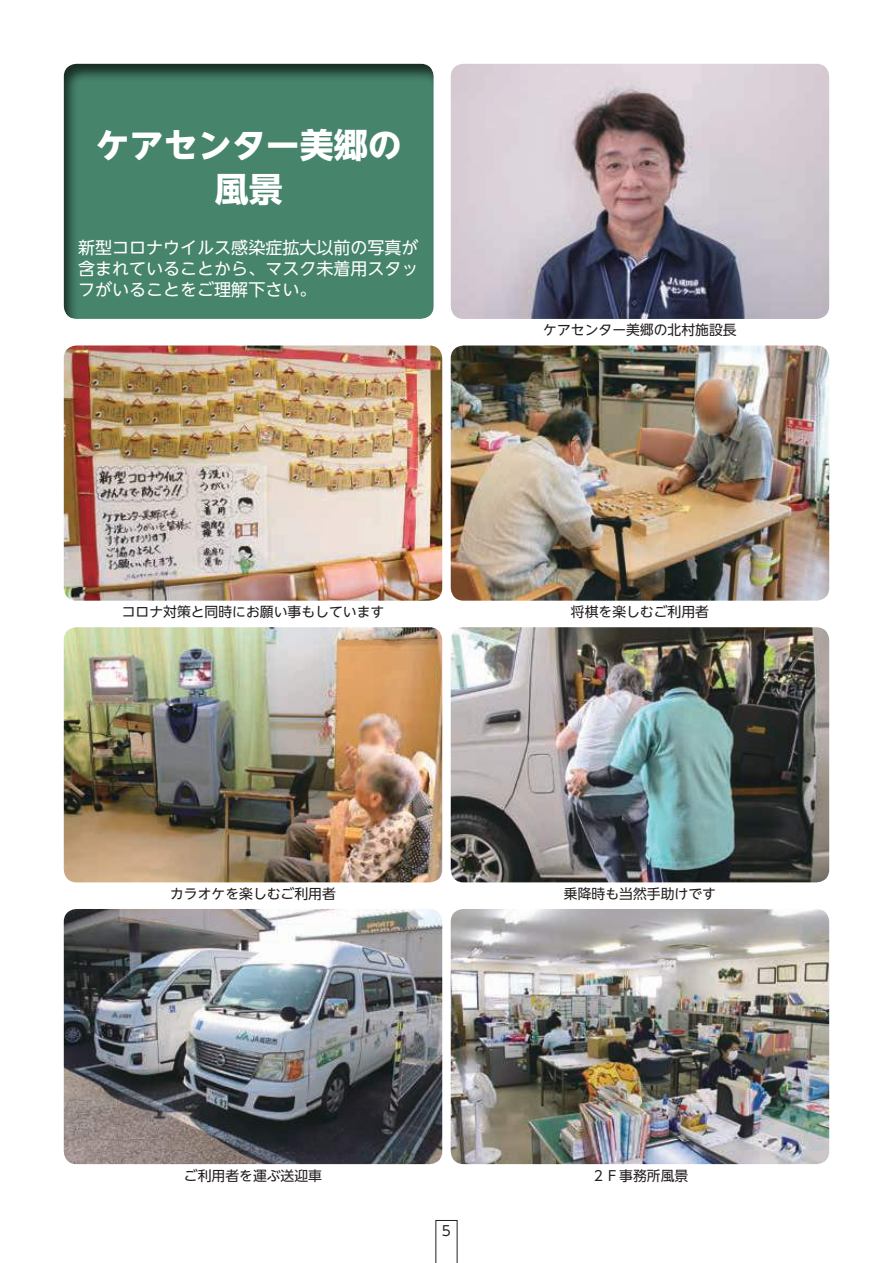
<style>
.page{position:relative;width:893px;height:1263px;background:#fff}
.page>*{position:absolute;margin:0;border:0;box-sizing:border-box;transform-origin:0 0}
.t1{font:700 34.05px/44.7px "UD Shin Go NT Pro";color:#fff;text-align:center}
.t2{font:16.95px/21.3px "UD Shin Go NT Pro";color:#fff;text-align:justify}
.t3{font:13.8px "UD Shin Go NT Pro";color:#241f1f}
</style>
<div class="page">
<div style="left:61px;top:61px;width:374px;height:258px;background:#241f1f;opacity:.75"></div>
<img style="left:451px;top:64px;width:378px;height:255px">
<img style="left:451px;top:345px;width:378px;height:256px">
<img style="left:64px;top:345px;width:378px;height:256px">
<img style="left:451px;top:627px;width:378px;height:255px">
<img style="left:64px;top:627px;width:378px;height:255px">
<img style="left:451px;top:909px;width:378px;height:255px">
<img style="left:64px;top:909px;width:378px;height:255px">
<svg style="left:436px;top:1220px;width:21px;height:43px"></svg>
<h1 class="t1" style="left:96px;top:121px;width:308px">ケアセンター美郷の風景</h1>
<p class="t2" style="left:78px;top:236px;width:342px">新型コロナウイルス感染症拡大以前の写真が含まれていることから、マスク未着用スタッフがいることをご理解下さい。</p>
<p class="t3" style="left:543px;top:319px;width:195px">ケアセンター美郷の北村施設長</p>
<p class="t3" style="left:122px;top:601px;width:264px">コロナ対策と同時にお願い事もしています</p>
<p class="t3" style="left:571px;top:601px;width:140px">将棋を楽しむご利用者</p>
<p class="t3" style="left:170px;top:882px;width:167px">カラオケを楽しむご利用者</p>
<p class="t3" style="left:564px;top:882px;width:154px">乗降時も当然手助けです</p>
<p class="t3" style="left:184px;top:1164px;width:140px">ご利用者を運ぶ送迎車</p>
<p class="t3" style="left:592px;top:1164px;width:98px">２Ｆ事務所風景</p>
<p class="t3" style="left:442px;top:1220px;width:11px">5</p>
</div>
